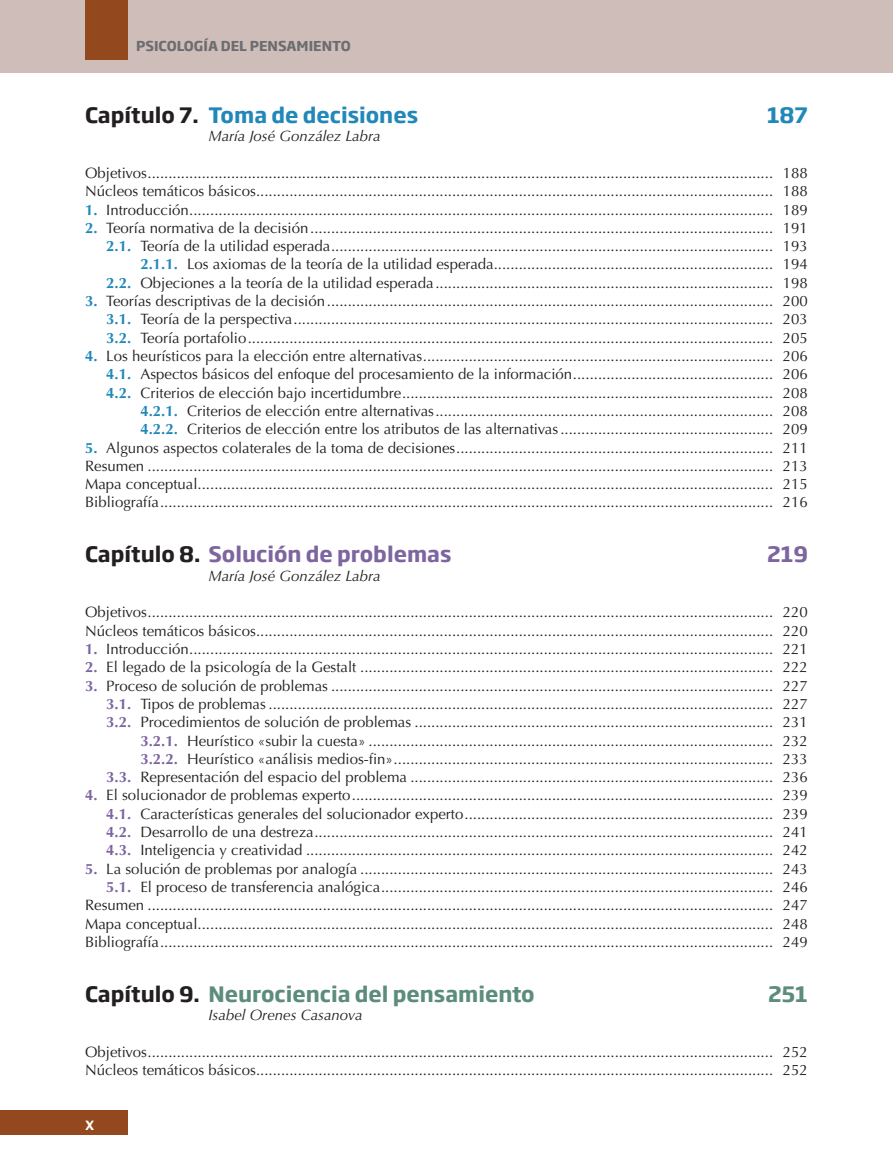
<style>
.page{position:relative;width:893px;height:1170px;background:#fff}
.page>*{position:absolute;margin:0;border:0;box-sizing:border-box;transform-origin:0 0}
.t1{font:700 21px "Soho Gothic Pro";color:#5c8c7d}
.t2{font:700 21px "Soho Gothic Pro";color:#7d65a0}
.t3{font:700 21px "Soho Gothic Pro";color:#2188b9}
.t4{font:15px/18.3px "Optima";color:#231f20;text-align:right}
.t5{font:italic 15px "Optima";color:#231f20}
.t6{font:700 13.5px "Soho Gothic Pro";color:#6c6d70}
.t7{font:700 12.6px "Soho Gothic Pro";color:#fff}
.s1{color:#231f20}
.s2{font-weight:700;color:#2188b9}
.s3{font-weight:700;color:#7d65a0}
</style>
<div class="page">
<div style="left:0;top:0;width:893px;height:72px;background:#cebdb9"></div>
<div style="left:0;top:1109px;width:128px;height:25px;background:#93481e"></div>
<div style="left:85px;top:0;width:43px;height:60px;background:#93481e"></div>
<p class="t6" style="left:136px;top:35px;width:216px">PSICOLOGÍA DEL PENSAMIENTO</p>
<h1 class="t3" style="left:85px;top:98px;width:335px"><span class="s1">Capítulo 7.</span> Toma de decisiones</h1>
<h1 class="t3" style="left:767px;top:98px;width:42px">187</h1>
<p class="t5" style="left:208px;top:127px;width:174px">María José González Labra</p>
<p class="t4" style="left:85px;top:164px;width:724px;text-align:left">Objetivos...................................................................................................................................................... 188<br>Núcleos temáticos básicos............................................................................................................................ 188</p>
<p class="t4" style="left:85px;top:200px;width:724px"><span class="s2">1.</span> Introducción............................................................................................................................................ 189</p>
<p class="t4" style="left:85px;top:219px;width:724px"><span class="s2">2.</span> Teoría normativa de la decisión............................................................................................................... 191<br><span class="s2">2.1.</span> Teoría de la utilidad esperada.......................................................................................................... 193<br><span class="s2">2.1.1.</span> Los axiomas de la teoría de la utilidad esperada................................................................... 194<br><span class="s2">2.2.</span> Objeciones a la teoría de la utilidad esperada................................................................................. 198</p>
<p class="t4" style="left:106px;top:292px;width:703px;text-align:justify;text-indent:-21px"><span class="s2">3.</span> Teorías descriptivas de la decisión........................................................................................................... 200<br><span class="s2">3.1.</span> Teoría de la perspectiva................................................................................................................... 203<br><span class="s2">3.2.</span> Teoría portafolio.............................................................................................................................. 205</p>
<p class="t4" style="left:85px;top:347px;width:724px"><span class="s2">4.</span> Los heurísticos para la elección entre alternativas.................................................................................... 206<br><span class="s2">4.1.</span> Aspectos básicos del enfoque del procesamiento de la información................................................ 206<br><span class="s2">4.2.</span> Criterios de elección bajo incertidumbre......................................................................................... 208<br><span class="s2">4.2.1.</span> Criterios de elección entre alternativas................................................................................. 208<br><span class="s2">4.2.2.</span> Criterios de elección entre los atributos de las alternativas................................................... 209</p>
<p class="t4" style="left:85px;top:438px;width:724px;text-align:justify"><span class="s2">5.</span> Algunos aspectos colaterales de la toma de decisiones............................................................................ 211<br>Resumen ...................................................................................................................................................... 213<br>Mapa conceptual.......................................................................................................................................... 215<br>Bibliografía................................................................................................................................................... 216</p>
<h1 class="t2" style="left:85px;top:538px;width:368px"><span class="s1">Capítulo 8.</span> Solución de problemas</h1>
<h1 class="t2" style="left:767px;top:538px;width:42px">219</h1>
<p class="t5" style="left:208px;top:567px;width:174px">María José González Labra</p>
<p class="t4" style="left:85px;top:603px;width:724px;text-align:left">Objetivos...................................................................................................................................................... 220<br>Núcleos temáticos básicos............................................................................................................................ 220</p>
<p class="t4" style="left:85px;top:640px;width:724px"><span class="s3">1.</span> Introducción............................................................................................................................................ 221</p>
<p class="t4" style="left:85px;top:658px;width:724px"><span class="s3">2.</span> El legado de la psicología de la Gestalt ................................................................................................... 222</p>
<p class="t4" style="left:85px;top:676px;width:724px"><span class="s3">3.</span> Proceso de solución de problemas .......................................................................................................... 227<br><span class="s3">3.1.</span> Tipos de problemas ......................................................................................................................... 227<br><span class="s3">3.2.</span> Procedimientos de solución de problemas ...................................................................................... 231<br><span class="s3">3.2.1.</span> Heurístico «subir la cuesta» ................................................................................................. 232<br><span class="s3">3.2.2.</span> Heurístico «análisis medios-fin»........................................................................................... 233<br><span class="s3">3.3.</span> Representación del espacio del problema ....................................................................................... 236</p>
<p class="t4" style="left:106px;top:786px;width:703px;text-align:justify;text-indent:-21px"><span class="s3">4.</span> El solucionador de problemas experto..................................................................................................... 239<br><span class="s3">4.1.</span> Características generales del solucionador experto.......................................................................... 239<br><span class="s3">4.2.</span> Desarrollo de una destreza.............................................................................................................. 241<br><span class="s3">4.3.</span> Inteligencia y creatividad ................................................................................................................ 242</p>
<p class="t4" style="left:85px;top:859px;width:724px"><span class="s3">5.</span> La solución de problemas por analogía ................................................................................................... 243<br><span class="s3">5.1.</span> El proceso de transferencia analógica.............................................................................................. 246<br>Resumen ...................................................................................................................................................... 247<br>Mapa conceptual.......................................................................................................................................... 248<br>Bibliografía................................................................................................................................................... 249</p>
<h1 class="t1" style="left:85px;top:977px;width:451px"><span class="s1">Capítulo 9.</span> Neurociencia del pensamiento</h1>
<h1 class="t1" style="left:768px;top:977px;width:41px">251</h1>
<p class="t5" style="left:208px;top:1006px;width:156px">Isabel Orenes Casanova</p>
<p class="t4" style="left:85px;top:1042px;width:724px;text-align:left">Objetivos...................................................................................................................................................... 252<br>Núcleos temáticos básicos............................................................................................................................ 252</p>
<p class="t7" style="left:85px;top:1114px;width:11px">x</p>
</div>
